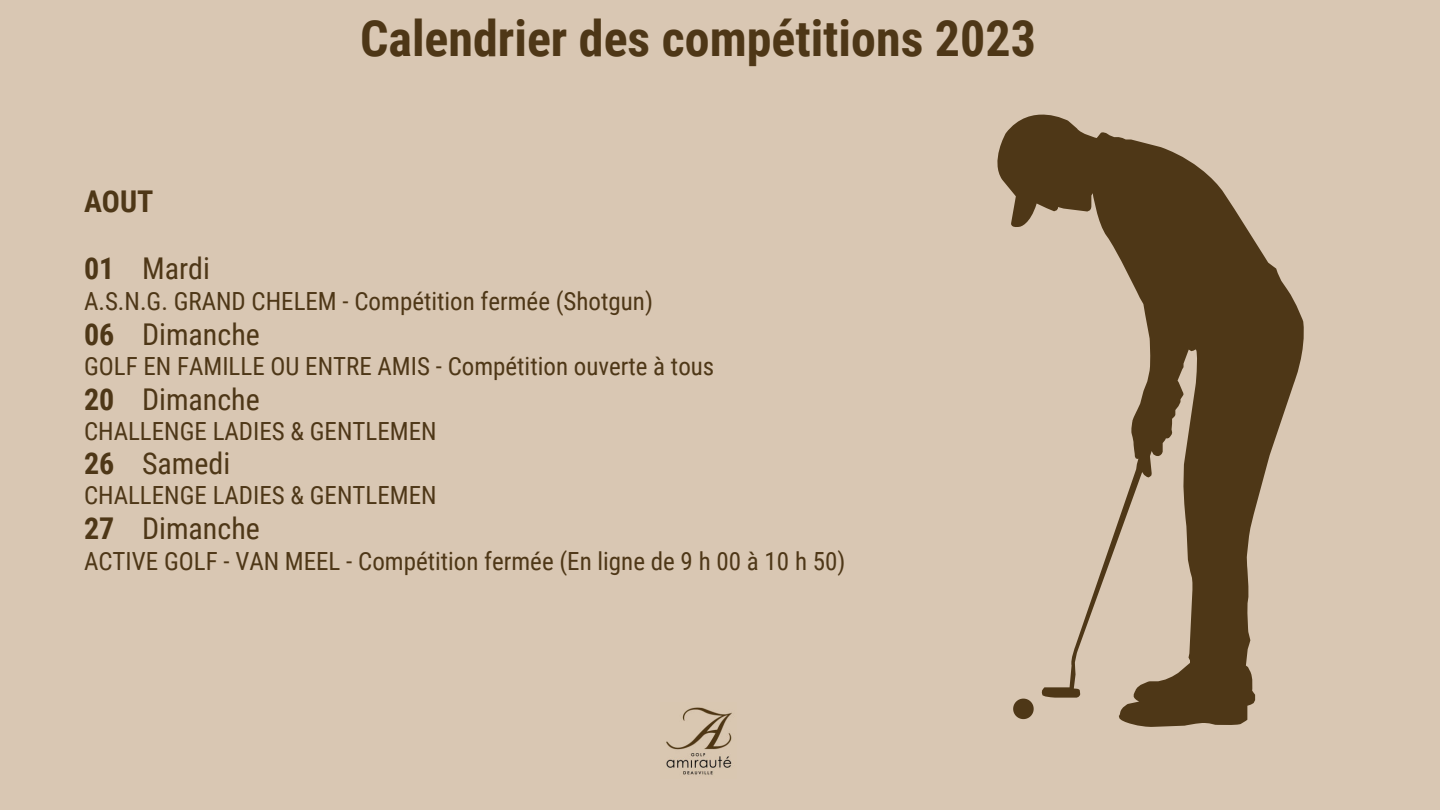
<style>
.page{position:relative;width:1440px;height:810px;background:#d9c7b3}
.page>*{position:absolute;margin:0;border:0;box-sizing:border-box;transform-origin:0 0}
.t1{font:700 50px "Roboto Condensed";color:#4e3717}
.t2{font:30px "Roboto Condensed";color:#4e3717}
.t3{font:700 30px "Roboto Condensed";color:#4e3717}
.t4{font:25px "Roboto Condensed";color:#4e3717}
.s1{font-weight:700}
</style>
<div class="page">
<img style="left:666px;top:707px;width:66px;height:68px">
<svg style="left:997px;top:114px;width:307px;height:613px"></svg>
<svg style="left:1013px;top:699px;width:21px;height:20px"></svg>
<p class="t3" style="left:84px;top:181px;width:71px">AOUT</p>
<h1 class="t1" style="left:360px;top:3px;width:677px">Calendrier des compétitions 2023</h1>
<p class="t2" style="left:84px;top:248px;width:127px"><span class="s1">01</span> Mardi</p>
<p class="t4" style="left:84px;top:284px;width:570px">A.S.N.G. GRAND CHELEM - Compétition fermée (Shotgun)</p>
<p class="t2" style="left:84px;top:313px;width:177px"><span class="s1">06</span> Dimanche</p>
<p class="t4" style="left:84px;top:349px;width:632px">GOLF EN FAMILLE OU ENTRE AMIS - Compétition ouverte à tous</p>
<p class="t2" style="left:84px;top:378px;width:177px"><span class="s1">20</span> Dimanche</p>
<p class="t4" style="left:84px;top:413px;width:354px">CHALLENGE LADIES &amp; GENTLEMEN</p>
<p class="t2" style="left:84px;top:443px;width:148px"><span class="s1">26</span> Samedi</p>
<p class="t4" style="left:84px;top:478px;width:354px">CHALLENGE LADIES &amp; GENTLEMEN</p>
<p class="t2" style="left:84px;top:507px;width:177px"><span class="s1">27</span> Dimanche</p>
<p class="t4" style="left:84px;top:543px;width:763px">ACTIVE GOLF - VAN MEEL - Compétition fermée (En ligne de 9 h 00 à 10 h 50)</p>
</div>
